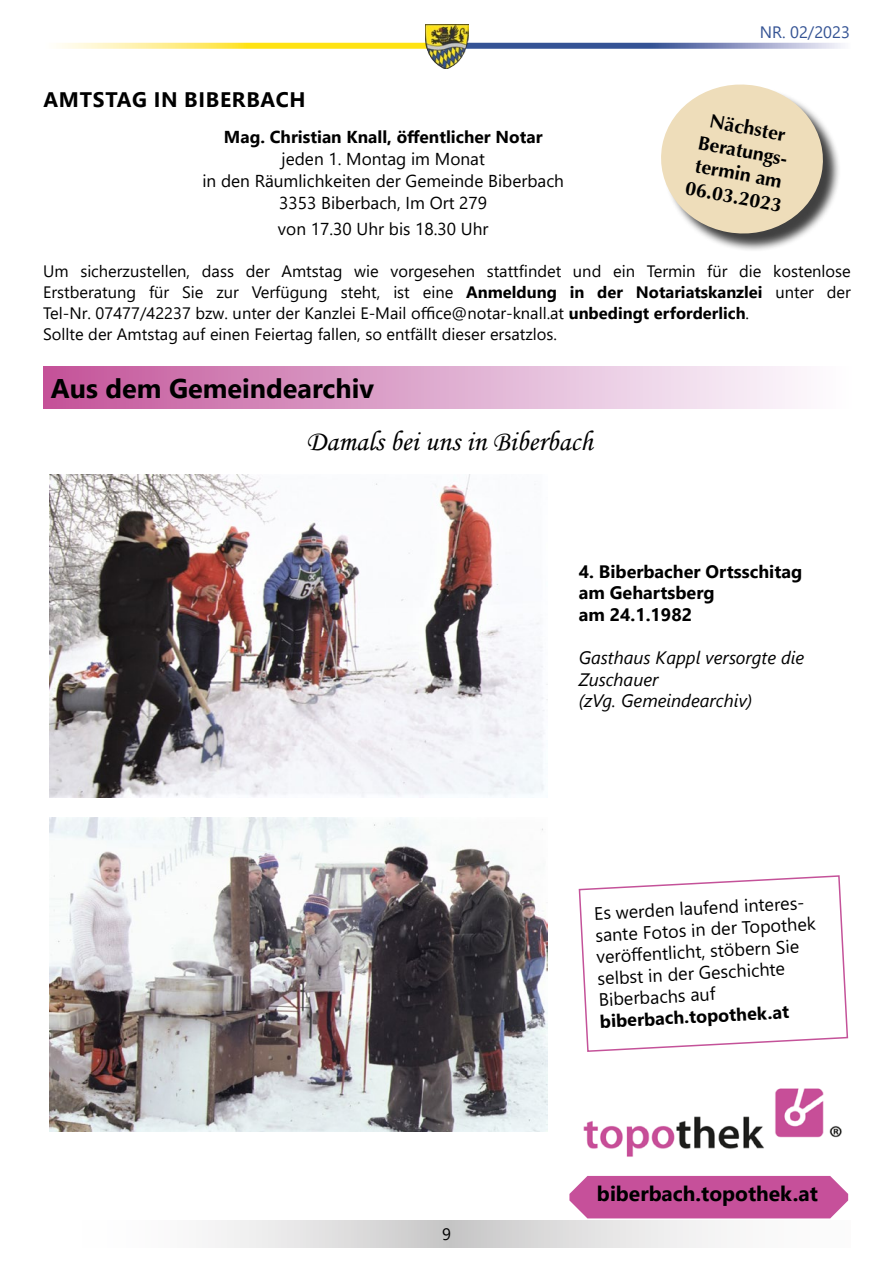
<style>
.page{position:relative;width:893px;height:1263px;background:#fff}
.page>*{position:absolute;margin:0;border:0;box-sizing:border-box;transform-origin:0 0}
.t1{font:28.5px "Monotype Corsiva";color:#000}
.t2{font:700 27px "Segoe UI";color:#000}
.t3{font:700 21px "Segoe UI";color:#000}
.t4{font:700 21px "Segoe UI";letter-spacing:.035em;color:#000}
.t5{font:700 19.5px/23.4px "Optima";color:#000;text-align:center}
.t6{font:18px/21.6px "Segoe UI";color:#000}
.t7{font:700 18px/21.6px "Segoe UI";color:#000}
.t8{font:italic 18px/21.6px "Segoe UI";color:#000}
.t9{font:17.25px/22.2px "Segoe UI";color:#000;text-align:center}
.t10{font:700 17.25px "Segoe UI";color:#000}
.t11{font:16.5px/21px "Segoe UI";color:#000}
.t12{font:16.5px "Segoe UI";color:#345394}
.s1{font-weight:700}
</style>
<div class="page">
<svg style="left:468px;top:43px;width:373px;height:6px;background:#6b7eb1"></svg>
<svg style="left:208px;top:1220px;width:513px;height:27px"></svg>
<svg style="left:57px;top:43px;width:368px;height:6px;background:#ffea5e"></svg>
<img style="left:425px;top:25px;width:25px;height:44px">
<img style="left:426px;top:25px;width:42px;height:43px">
<div style="left:43px;top:367px;width:808px;height:42px;background:linear-gradient(to right,#c3559b,#fdffff)"></div>
<img style="left:50px;top:475px;width:497px;height:322px">
<div style="left:663px;top:87px;width:179px;height:165px;background:#000;opacity:.75"></div>
<svg style="left:661px;top:84px;width:168px;height:156px"></svg>
<img style="left:50px;top:817px;width:497px;height:314px">
<svg style="left:578px;top:875px;width:271px;height:177px"></svg>
<img style="left:583px;top:1088px;width:259px;height:69px">
<div style="left:569px;top:1176px;width:279px;height:42px;background:#c6509a"></div>
<p class="t12" style="left:760px;top:16px;width:92px">NR. 02/2023</p>
<p class="t4" style="left:43px;top:79px;width:264px">AMTSTAG IN BIBERBACH</p>
<p class="t10" style="left:224px;top:120px;width:320px">Mag. Christian Knall, öffentlicher Notar</p>
<p class="t9" style="left:202px;top:146px;width:363px">jeden 1. Montag im Monat<br>in den Räumlichkeiten der Gemeinde Biberbach<br>3353 Biberbach, Im Ort 279</p>
<p class="t9" style="left:278px;top:216px;width:212px">von 17.30 Uhr bis 18.30 Uhr</p>
<p class="t11" style="left:43px;top:259px;width:809px">Um sicherzustellen, dass der Amtstag wie vorgesehen stattfindet und ein Termin für die kostenlose Erstberatung für Sie zur Verfügung steht, ist eine <span class="s1">Anmeldung in der Notariatskanzlei</span> unter der Tel-Nr. 07477/42237 bzw. unter der Kanzlei E-Mail office@notar-knall.at <span class="s1">unbedingt erforderlich</span>.<br>Sollte der Amtstag auf einen Feiertag fallen, so entfällt dieser ersatzlos.</p>
<p class="t5" style="left:701px;top:107px;width:99px;rotate:11deg">Nächster<br>Beratungs&shy;termin am<br>06.03.2023</p>
<h2 class="t2" style="left:51px;top:363px;width:325px">Aus dem Gemeindearchiv</h2>
<h1 class="t1" style="left:306px;top:424px;width:288px">Damals bei uns in Biberbach</h1>
<p class="t7" style="left:579px;top:559px;width:225px">4. Biberbacher Ortsschitag am Gehartsberg<br>am 24.1.1982</p>
<p class="t8" style="left:579px;top:644px;width:227px">Gasthaus Kappl versorgte die<br>Zuschauer<br>(zVg. Gemeindearchiv)</p>
<p class="t6" style="left:594px;top:901px;width:222px;rotate:-3deg">Es werden laufend interes&shy;sante Fotos in der Topothek veröff entlicht, stöbern Sie selbst in der Geschichte<br>Biberbachs auf</p>
<p class="t7" style="left:599px;top:1009px;width:191px;rotate:-3deg">biberbach.topothek.at</p>
<p class="t11" style="left:442px;top:1222px;width:10px">9</p>
<p class="t3" style="left:597px;top:1174px;width:222px">biberbach.topothek.at</p>
</div>
